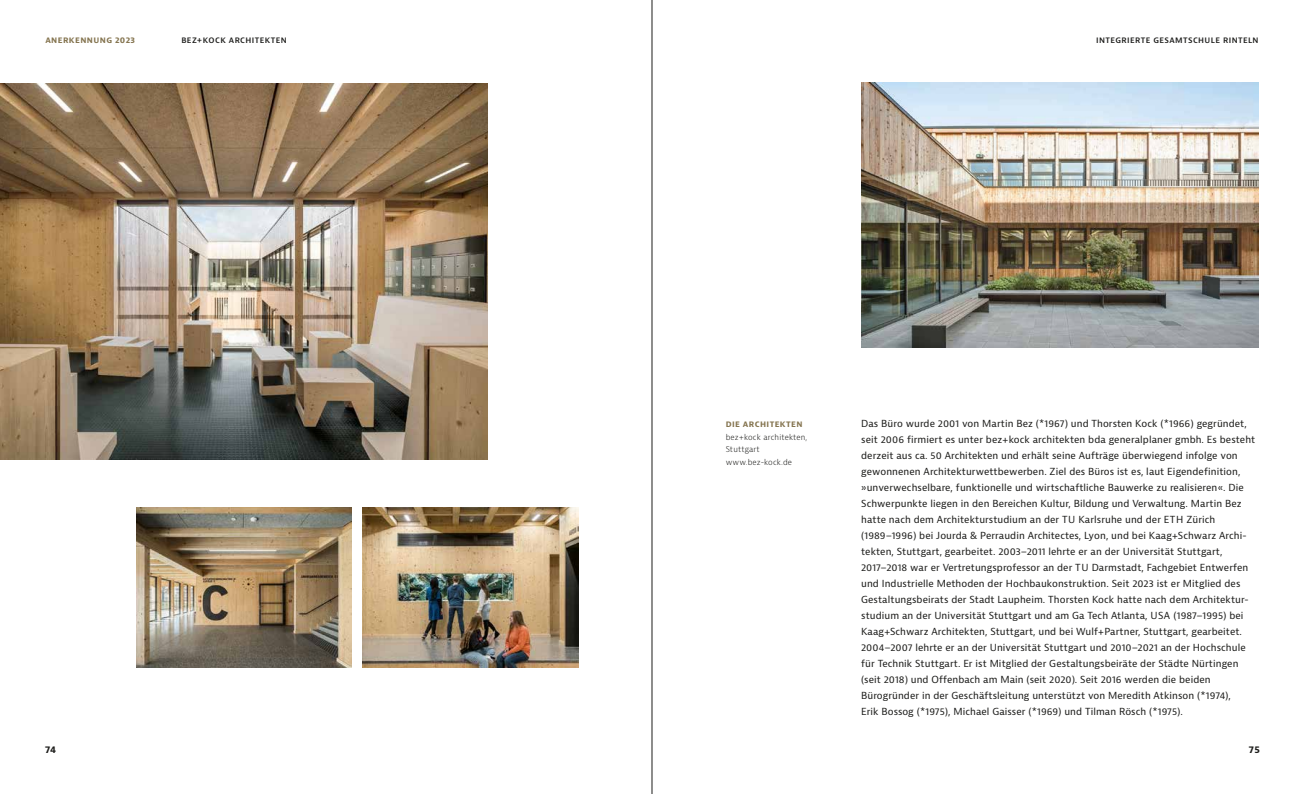
<style>
.page{position:relative;width:1304px;height:794px;background:#fff}
.page>*{position:absolute;margin:0;border:0;box-sizing:border-box;transform-origin:0 0}
.t1{font:9.5px/16px "Bernina Sans";letter-spacing:.01em;color:#1d1d1b}
.t2{font:700 9.5px "Bernina Sans";color:#1d1d1b}
.t3{font:600 8px "Bernina Sans";letter-spacing:.05em;color:#1d1d1b}
.t4{font:700 8px "Bernina Sans";letter-spacing:.05em;color:#857550}
.t5{font:300 7.8px/12.5px "Bernina Sans";letter-spacing:.02em;color:#1d1d1b}
</style>
<div class="page">
<hr style="left:652px;top:0;width:1px;height:794px;background:#1d1d1b">
<img style="left:0;top:83px;width:488px;height:376px">
<img style="left:136px;top:507px;width:215px;height:160px">
<img style="left:363px;top:507px;width:215px;height:160px">
<img style="left:861px;top:82px;width:398px;height:265px">
<p class="t4" style="left:45px;top:35px;width:91px">ANERKENNUNG 2023</p>
<p class="t3" style="left:181px;top:35px;width:107px">BEZ+KOCK ARCHITEKTEN</p>
<p class="t3" style="left:1096px;top:35px;width:164px">INTEGRIERTE GESAMTSCHULE RINTELN</p>
<h4 class="t4" style="left:726px;top:419px;width:78px">DIE ARCHITEKTEN</h4>
<p class="t5" style="left:726px;top:431px;width:83px">bez+kock architekten,<br>Stuttgart</p>
<p class="t5" style="left:726px;top:456px;width:68px">www.bez-kock.de</p>
<p class="t1" style="left:861px;top:416px;width:396px">Das Büro wurde 2001 von Martin Bez (*1967) und Thorsten Kock (*1966) gegründet, seit 2006 firmiert es unter bez+kock architekten bda generalplaner gmbh. Es besteht derzeit aus ca. 50 Architekten und erhält seine Aufträge überwiegend infolge von gewonnenen Architekturwettbewerben. Ziel des Büros ist es, laut Eigendefinition, »unverwechselbare, funktionelle und wirtschaftliche Bauwerke zu realisieren«. Die Schwerpunkte liegen in den Bereichen Kultur, Bildung und Verwaltung. Martin Bez hatte nach dem Architekturstudium an der TU Karlsruhe und der ETH Zürich (1989–1996) bei Jourda &amp; Perraudin Architectes, Lyon, und bei Kaag+Schwarz Archi&shy;tekten, Stuttgart, gearbeitet. 2003–2011 lehrte er an der Universität Stuttgart, 2017–2018 war er Vertretungsprofessor an der TU Darmstadt, Fachgebiet Entwerfen und Indus trielle Methoden der Hochbaukonstruktion. Seit 2023 ist er Mitglied des Gestaltungsbeirats der Stadt Laupheim. Thorsten Kock hatte nach dem Architektur&shy;studium an der Universität Stuttgart und am Ga Tech Atlanta, USA (1987–1995) bei Kaag+Schwarz Architekten, Stuttgart, und bei Wulf+Partner, Stuttgart, gearbeitet.<br>2004–2007 lehrte er an der Universität Stuttgart und 2010–2021 an der Hochschule für Technik Stuttgart. Er ist Mitglied der Gestaltungsbeiräte der Städte Nürtingen (seit 2018) und Offenbach am Main (seit 2020). Seit 2016 werden die beiden<br>Büro gründer in der Geschäftsleitung unterstützt von Meredith Atkinson (*1974),<br>Erik Bossog (*1975), Michael Gaisser (*1969) und Tilman Rösch (*1975).</p>
<p class="t2" style="left:45px;top:744px;width:13px">74</p>
<p class="t2" style="left:1249px;top:743px;width:13px">75</p>
</div>
